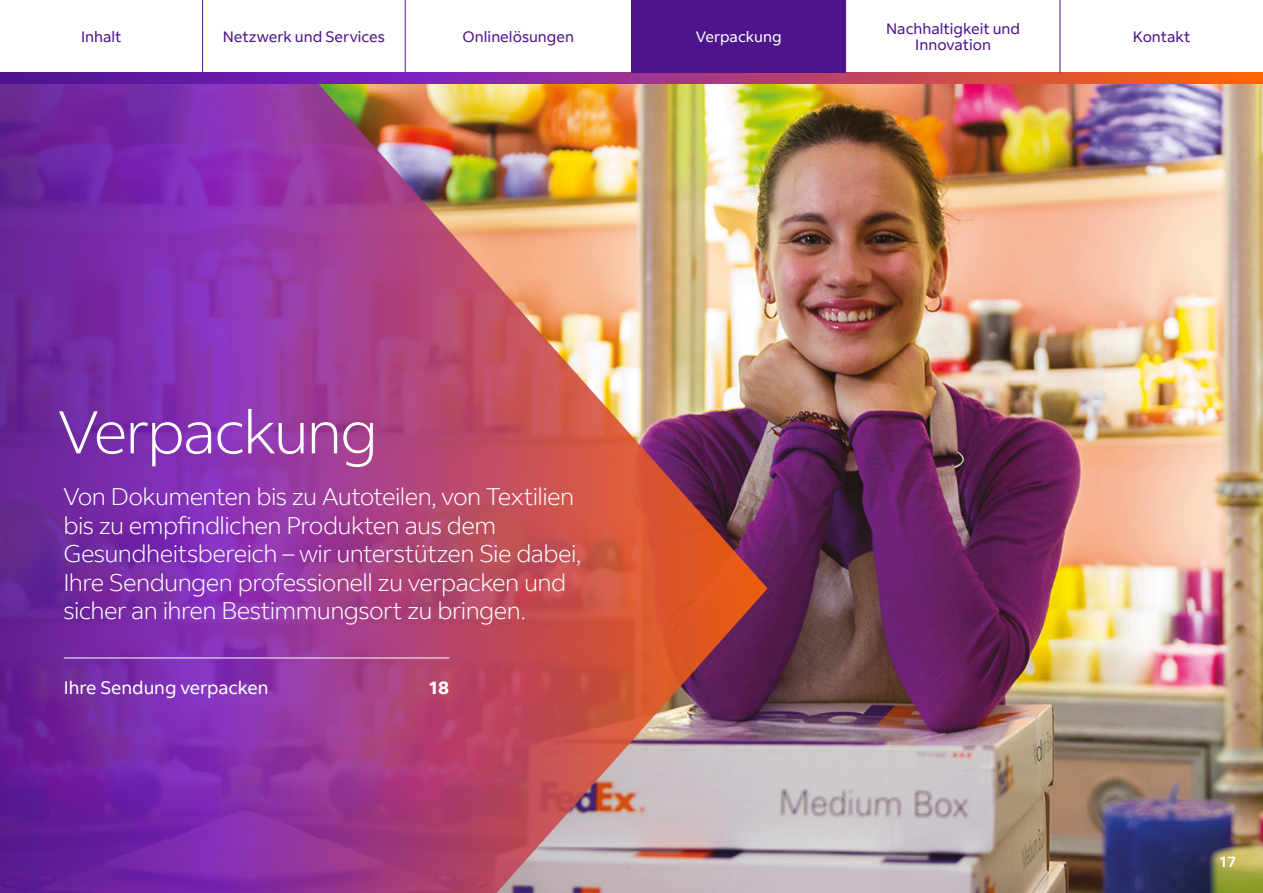
<style>
.page{position:relative;width:1263px;height:893px;background:#fff}
.page>*{position:absolute;margin:0;border:0;box-sizing:border-box;transform-origin:0 0}
.t1{font:300 60px "Fed Ex Sans";letter-spacing:-.035em;color:#fff}
.t2{font:300 24px/28.5px "Fed Ex Sans";letter-spacing:-.025em;color:#fff}
.t3{font:18px "Fed Ex Sans";letter-spacing:-.005em;color:#fff}
.t4{font:700 18px "Fed Ex Sans";color:#fff}
.t5{font:15px/16.5px "Fed Ex Sans";color:#4d148c;text-align:center}
.t6{font:15px "Fed Ex Sans";color:#fff}
.t7{font:500 15px "Fed Ex Sans";color:#fff}
</style>
<div class="page">
<img style="left:767px;top:83px;width:496px;height:810px">
<img style="left:0;top:83px;width:767px;height:810px">
<svg style="left:0;top:73px;width:1263px;height:10px;background:#9f3679"></svg>
<hr style="left:202px;top:0;width:1px;height:73px;background:#4d148c">
<hr style="left:405px;top:0;width:1px;height:73px;background:#4d148c">
<hr style="left:1059px;top:0;width:1px;height:73px;background:#4d148c">
<div style="left:631px;top:0;width:215px;height:73px;background:#4d148c"></div>
<hr style="left:64px;top:658px;width:385px;height:1px;background:#fff">
<p class="t5" style="left:81px;top:28px;width:42px">Inhalt</p>
<p class="t5" style="left:223px;top:28px;width:164px">Netzwerk und Services</p>
<p class="t5" style="left:463px;top:28px;width:113px">Onlinelösungen</p>
<p class="t5" style="left:886px;top:20px;width:136px">Nachhaltigkeit und<br>Innovation</p>
<p class="t6" style="left:696px;top:28px;width:87px">Verpackung</p>
<p class="t5" style="left:1133px;top:28px;width:59px">Kontakt</p>
<h1 class="t1" style="left:58px;top:397px;width:321px">Verpackung</h1>
<p class="t2" style="left:63px;top:483px;width:519px">Von Dokumenten bis zu Autoteilen, von Textilien bis zu empfindlichen Produkten aus dem Gesundheitsbereich – wir unterstützen Sie dabei, Ihre Sendungen professionell zu verpacken und sicher an ihren Bestimmungsort zu bringen.</p>
<p class="t3" style="left:64px;top:678px;width:206px">Ihre Sendung verpacken</p>
<p class="t4" style="left:428px;top:678px;width:23px">18</p>
<p class="t7" style="left:1219px;top:853px;width:19px">17</p>
</div>
